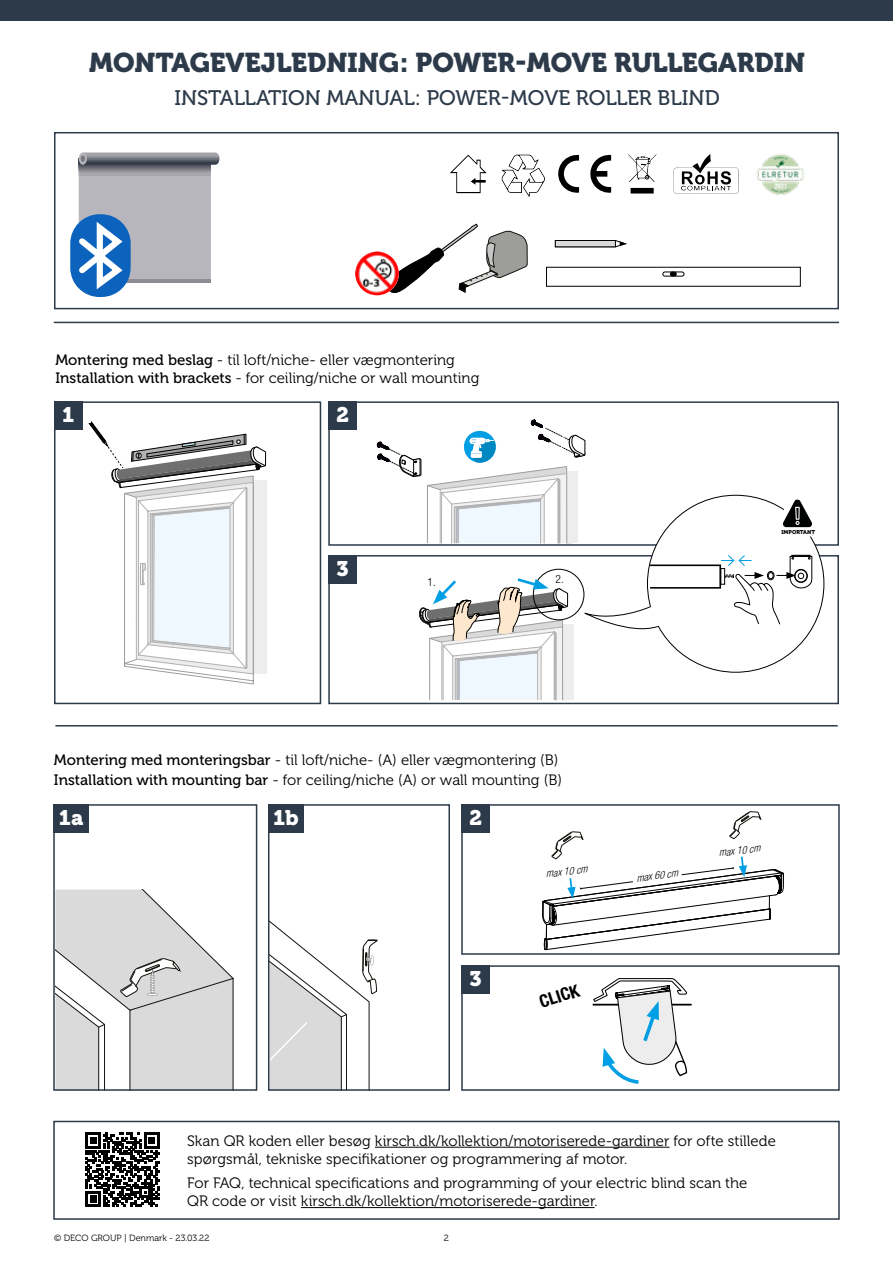
<style>
.page{position:relative;width:893px;height:1263px;background:#fff}
.page>*{position:absolute;margin:0;border:0;box-sizing:border-box;transform-origin:0 0}
.t1{font:27px "Museo 900";color:#2c3a4a}
.t2{font:21px "Museo 500";color:#2c3a4a}
.t3{font:21px "Museo 900";color:#fff}
.t4{font:700 condensed 17.55px "Helvetica Neue LT Std";color:#000}
.t5{font:15px/18px "Museo 300";color:#020203}
.t6{font:15px/18px "Museo 300";color:#000}
.t7{font:300 condensed 11.4px "Helvetica Neue LT Std";color:#000}
.t8{font:italic 300 condensed 10.35px "Helvetica Neue LT Std";color:#000}
.t9{font:9px "Museo 300";color:#020203}
.t10{font:9px "Museo 300";color:#000}
.t11{font:5.55px "Museo 900";color:#000}
.s1{font-family:"Museo 500"}
</style>
<div class="page">
<div style="left:53px;top:1121px;width:787px;height:99px;border:2px solid #2c3a4a"></div>
<hr style="left:375px;top:1147px;width:294px;height:1px;background:#020203">
<hr style="left:301px;top:1207px;width:294px;height:1px;background:#020203">
<svg style="left:85px;top:1132px;width:75px;height:75px"></svg>
<svg style="left:615px;top:240px;width:10px;height:7px"></svg>
<div style="left:555px;top:240px;width:60px;height:7px;background:#dadada"></div>
<div style="left:555px;top:240px;width:60px;height:7px;border:1px solid #000"></div>
<svg style="left:382px;top:224px;width:146px;height:71px"></svg>
<div style="left:663px;top:272px;width:21px;height:4px;border:1px solid #000;border-radius:2px"></div>
<svg style="left:670px;top:272px;width:6px;height:4px"></svg>
<img style="left:355px;top:251px;width:44px;height:44px;border-radius:22px">
<svg style="left:501px;top:155px;width:44px;height:42px"></svg>
<svg style="left:674px;top:154px;width:65px;height:40px"></svg>
<svg style="left:590px;top:154px;width:21px;height:39px"></svg>
<svg style="left:558px;top:155px;width:21px;height:38px"></svg>
<svg style="left:450px;top:155px;width:37px;height:38px"></svg>
<svg style="left:628px;top:154px;width:28px;height:40px"></svg>
<img style="left:756px;top:154px;width:48px;height:41px">
<div style="left:0;top:0;width:893px;height:21px;background:#2c3a4a"></div>
<div style="left:54px;top:132px;width:785px;height:177px;border:2px solid #2c3a4a"></div>
<hr style="left:54px;top:322px;width:785px;height:1px;background:#2c3a4a">
<div style="left:70px;top:214px;width:61px;height:83px;background:#0c63bd;border-radius:29px"></div>
<svg style="left:73px;top:153px;width:146px;height:142px"></svg>
<svg style="left:56px;top:889px;width:178px;height:199px"></svg>
<svg style="left:271px;top:922px;width:107px;height:166px"></svg>
<svg style="left:89px;top:422px;width:177px;height:263px"></svg>
<hr style="left:593px;top:1004px;width:99px;height:1px;background:#000">
<svg style="left:542px;top:811px;width:242px;height:140px"></svg>
<svg style="left:592px;top:978px;width:96px;height:106px"></svg>
<hr style="left:55px;top:725px;width:783px;height:1px;background:#2c3a4a">
<div style="left:54px;top:401px;width:267px;height:303px;border:2px solid #2c3a4a"></div>
<div style="left:328px;top:555px;width:511px;height:149px;border:2px solid #2c3a4a"></div>
<div style="left:54px;top:401px;width:29px;height:29px;background:#2c3a4a"></div>
<div style="left:53px;top:804px;width:204px;height:287px;border:2px solid #2c3a4a"></div>
<div style="left:268px;top:804px;width:182px;height:287px;border:2px solid #2c3a4a"></div>
<div style="left:461px;top:804px;width:379px;height:151px;border:2px solid #2c3a4a"></div>
<div style="left:461px;top:965px;width:379px;height:126px;border:2px solid #2c3a4a"></div>
<div style="left:53px;top:804px;width:36px;height:29px;background:#2c3a4a"></div>
<div style="left:268px;top:804px;width:36px;height:29px;background:#2c3a4a"></div>
<div style="left:461px;top:804px;width:29px;height:29px;background:#2c3a4a"></div>
<div style="left:461px;top:965px;width:29px;height:29px;background:#2c3a4a"></div>
<svg style="left:377px;top:420px;width:209px;height:123px"></svg>
<div style="left:562px;top:625px;width:11px;height:75px;background:#ededed"></div>
<div style="left:533px;top:569px;width:51px;height:51px;border:1px solid #000;border-radius:50%"></div>
<svg style="left:419px;top:576px;width:149px;height:124px"></svg>
<div style="left:328px;top:401px;width:511px;height:145px;border:2px solid #2c3a4a"></div>
<div style="left:328px;top:401px;width:29px;height:29px;background:#2c3a4a"></div>
<div style="left:328px;top:555px;width:29px;height:29px;background:#2c3a4a"></div>
<div style="left:647px;top:495px;width:177px;height:177px;background:#fff;border-radius:50%"></div>
<svg style="left:584px;top:605px;width:78px;height:28px"></svg>
<svg style="left:779px;top:499px;width:33px;height:29px"></svg>
<div style="left:649px;top:564px;width:72px;height:25px;border:2px solid #020203"></div>
<div style="left:720px;top:568px;width:5px;height:17px;border:1px solid #020203"></div>
<svg style="left:721px;top:554px;width:91px;height:71px"></svg>
<div style="left:767px;top:571px;width:7px;height:9px;border:1px solid #000;border-radius:50%"></div>
<h1 class="t1" style="left:89px;top:47px;width:717px">MONTAGEVEJLEDNING: POWER-MOVE RULLEGARDIN</h1>
<h2 class="t2" style="left:174px;top:86px;width:547px">INSTALLATION MANUAL: POWER-MOVE ROLLER BLIND</h2>
<p class="t6" style="left:55px;top:351px;width:425px"><span class="s1">Montering med beslag</span> - til loft/niche- eller vægmontering<br><span class="s1">Installation with brackets</span> - for ceiling/niche or wall mounting</p>
<h2 class="t3" style="left:62px;top:403px;width:14px">1</h2>
<h2 class="t3" style="left:336px;top:403px;width:14px">2</h2>
<h2 class="t3" style="left:337px;top:556px;width:14px">3</h2>
<p class="t7" style="left:428px;top:575px;width:10px">1.</p>
<p class="t7" style="left:556px;top:572px;width:10px">2.</p>
<p class="t11" style="left:781px;top:529px;width:35px">IMPORTANT</p>
<p class="t6" style="left:54px;top:750px;width:510px;line-height:19.8px"><span class="s1">Montering med monteringsbar</span> - til loft/niche- (A) eller vægmontering (B)<br><span class="s1">Installation with mounting bar</span> - for ceiling/niche (A) or wall mounting (B)</p>
<h2 class="t3" style="left:59px;top:805px;width:26px">1a</h2>
<h2 class="t3" style="left:273px;top:805px;width:27px">1b</h2>
<h2 class="t3" style="left:469px;top:805px;width:14px">2</h2>
<h2 class="t3" style="left:469px;top:966px;width:14px">3</h2>
<p class="t8" style="left:545px;top:868px;width:43px;rotate:-7deg">max 10 cm</p>
<p class="t4" style="left:537px;top:992px;width:42px;rotate:-18deg">CLICK</p>
<p class="t8" style="left:636px;top:872px;width:43px;rotate:-7deg">max 60 cm</p>
<p class="t8" style="left:718px;top:847px;width:43px;rotate:-7deg">max 10 cm</p>
<p class="t5" style="left:187px;top:1132px;width:590px">Skan QR koden eller besøg kirsch.dk/kollektion/motoriserede-gardiner for ofte stillede spørgsmål, tekniske specifikationer og programmering af motor.</p>
<p class="t5" style="left:187px;top:1174px;width:562px">For FAQ, technical specifications and programming of your electric blind scan the<br>QR code or visit kirsch.dk/kollektion/motoriserede-gardiner.</p>
<p class="t9" style="left:54px;top:1233px;width:157px">© DECO GROUP | Denmark - 23.03.22</p>
<p class="t10" style="left:444px;top:1233px;width:7px">2</p>
</div>
